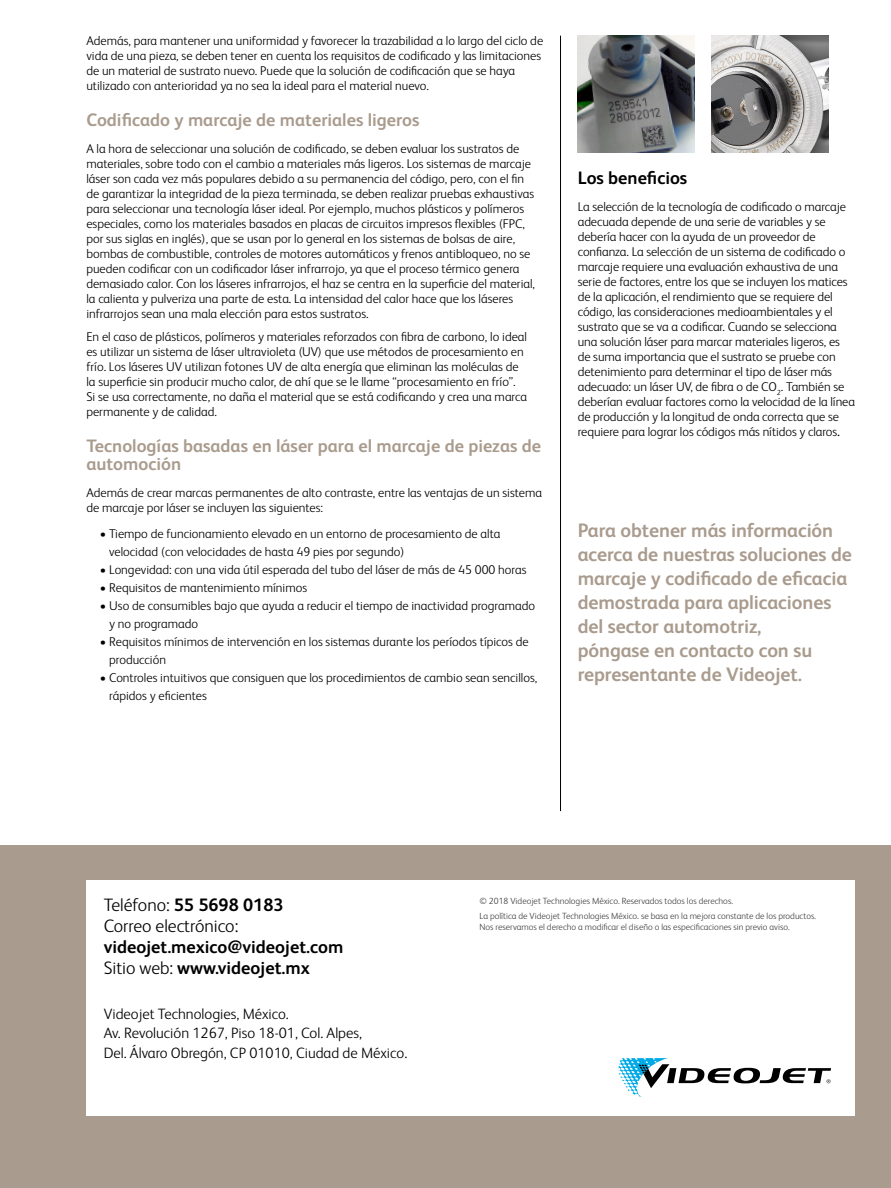
<style>
.page{position:relative;width:891px;height:1188px;background:#fff}
.page>*{position:absolute;margin:0;border:0;box-sizing:border-box;transform-origin:0 0}
.t1{font:700 19.5px/24px "FS Albert Pro";letter-spacing:-.005em;color:#a99b8d}
.t2{font:700 18px/18px "FS Albert Pro";color:#a99b8d}
.t3{font:700 18px/21px "FS Albert Pro";color:#000}
.t4{font:300 18px/21px "FS Albert Pro";color:#000}
.t5{font:300 15px/19.5px "FS Albert Pro";color:#000}
.t6{font:300 12.75px/15px "FS Albert Pro";color:#000}
.t7{font:300 9px/14.7px "FS Albert Pro";color:#414042}
.s1{font-size:15px}
.s2{font-weight:700}
.s3{font-weight:300}
</style>
<div class="page">
<div style="left:0;top:846px;width:891px;height:342px;background:#a99b8d"></div>
<div style="left:86px;top:880px;width:769px;height:236px;background:#fff"></div>
<svg style="left:618px;top:1058px;width:213px;height:39px"></svg>
<hr style="left:560px;top:36px;width:1px;height:775px;background:#000">
<img style="left:578px;top:36px;width:116px;height:116px">
<img style="left:712px;top:36px;width:116px;height:116px">
<p class="t6" style="left:86px;top:33px;width:458px">Además, para mantener una uniformidad y favorecer la trazabilidad a lo largo del ciclo de vida de una pieza, se deben tener en cuenta los requisitos de codificado y las limitaciones de un material de sustrato nuevo. Puede que la solución de codificación que se haya utilizado con anterioridad ya no sea la ideal para el material nuevo.</p>
<h2 class="t2" style="left:86px;top:110px;width:335px">Codificado y marcaje de materiales ligeros</h2>
<p class="t6" style="left:86px;top:140px;width:450px">A la hora de seleccionar una solución de codificado, se deben evaluar los sustratos de materiales, sobre todo con el cambio a materiales más ligeros. Los sistemas de marcaje láser son cada vez más populares debido a su permanencia del código, pero, con el fin de garantizar la integridad de la pieza terminada, se deben realizar pruebas exhaustivas para seleccionar una tecnología láser ideal. Por ejemplo, muchos plásticos y polímeros especiales, como los materiales basados en placas de circuitos impresos flexibles (FPC, por sus siglas en inglés), que se usan por lo general en los sistemas de bolsas de aire, bombas de combustible, controles de motores automáticos y frenos antibloqueo, no se pueden codificar con un codificador láser infrarrojo, ya que el proceso térmico genera demasiado calor. Con los láseres infrarrojos, el haz se centra en la superficie del material, la calienta y pulveriza una parte de esta. La intensidad del calor hace que los láseres infrarrojos sean una mala elección para estos sustratos.</p>
<p class="t6" style="left:86px;top:329px;width:442px">En el caso de plásticos, polímeros y materiales reforzados con fibra de carbono, lo ideal es utilizar un sistema de láser ultravioleta (UV) que use métodos de procesamiento en frío. Los láseres UV utilizan fotones UV de alta energía que eliminan las moléculas de la superficie sin producir mucho calor, de ahí que se le llame “procesamiento en frío”.<br>Si se usa correctamente, no daña el material que se está codificando y crea una marca permanente y de calidad.</p>
<h2 class="t2" style="left:86px;top:436px;width:456px">Tecnologías basadas en láser para el marcaje de piezas de automoción</h2>
<p class="t6" style="left:86px;top:484px;width:457px">Además de crear marcas permanentes de alto contraste, entre las ventajas de un sistema de marcaje por láser se incluyen las siguientes:</p>
<p class="t6" style="left:109px;top:524px;width:393px;line-height:18px;text-indent:-9px">• Tiempo de funcionamiento elevado en un entorno de procesamiento de alta velocidad (con velocidades de hasta 49 pies por segundo)</p>
<p class="t6" style="left:100px;top:562px;width:428px">• Longevidad: con una vida útil esperada del tubo del láser de más de 45 000 horas</p>
<p class="t6" style="left:100px;top:580px;width:209px">• Requisitos de mantenimiento mínimos</p>
<p class="t6" style="left:109px;top:596px;width:427px;line-height:18px;text-indent:-9px">• Uso de consumibles bajo que ayuda a reducir el tiempo de inactividad programado y no programado</p>
<p class="t6" style="left:109px;top:632px;width:421px;line-height:18px;text-indent:-9px">• Requisitos mínimos de intervención en los sistemas durante los períodos típicos de producción</p>
<p class="t6" style="left:109px;top:668px;width:430px;line-height:18px;text-indent:-9px">• Controles intuitivos que consiguen que los procedimientos de cambio sean sencillos, rápidos y eficientes</p>
<h2 class="t3" style="left:578px;top:167px;width:111px">Los beneficios</h2>
<p class="t6" style="left:578px;top:198px;width:279px">La selección de la tecnología de codificado o marcaje adecuada depende de una serie de variables y se debería hacer con la ayuda de un proveedor de confianza. La selección de un sistema de codificado o marcaje requiere una evaluación exhaustiva de una serie de factores, entre los que se incluyen los matices de la aplicación, el rendimiento que se requiere del código, las consideraciones medioambientales y el sustrato que se va a codificar. Cuando se selecciona una solución láser para marcar materiales ligeros, es de suma importancia que el sustrato se pruebe con detenimiento para determinar el tipo de láser más adecuado: un láser UV, de fibra o de CO<sub>2</sub>. También se deberían evaluar factores como la velocidad de la línea de producción y la longitud de onda correcta que se requiere para lograr los códigos más nítidos y claros<span class="s1">.</span></p>
<h1 class="t1" style="left:578px;top:517px;width:276px">Para obtener más información acerca de nuestras soluciones de marcaje y codificado de eficacia demostrada para aplicaciones del sector automotriz,<br>póngase en contacto con su representante de Videojet.</h1>
<h2 class="t4" style="left:104px;top:894px;width:181px">Teléfono: <span class="s2">55 5698 0183<br></span>Correo electrónico:</h2>
<h2 class="t3" style="left:104px;top:936px;width:241px">videojet.mexico@videojet.com<br><span class="s3">Sitio web:</span> www.videojet.mx</h2>
<p class="t5" style="left:104px;top:1003px;width:305px">Videojet Technologies, México.<br>Av. Revolución 1267, Piso 18-01, Col. Alpes,<br>Del. Álvaro Obregón, CP 01010, Ciudad de México.</p>
<p class="t7" style="left:480px;top:893px;width:338px">© 2018 Videojet Technologies México. Reservados todos los derechos.<br>La política de Videojet Technologies México. se basa en la mejora constante de los productos.</p>
<p class="t7" style="left:480px;top:919px;width:312px">Nos reservamos el derecho a modificar el diseño o las especificaciones sin previo aviso.</p>
</div>
